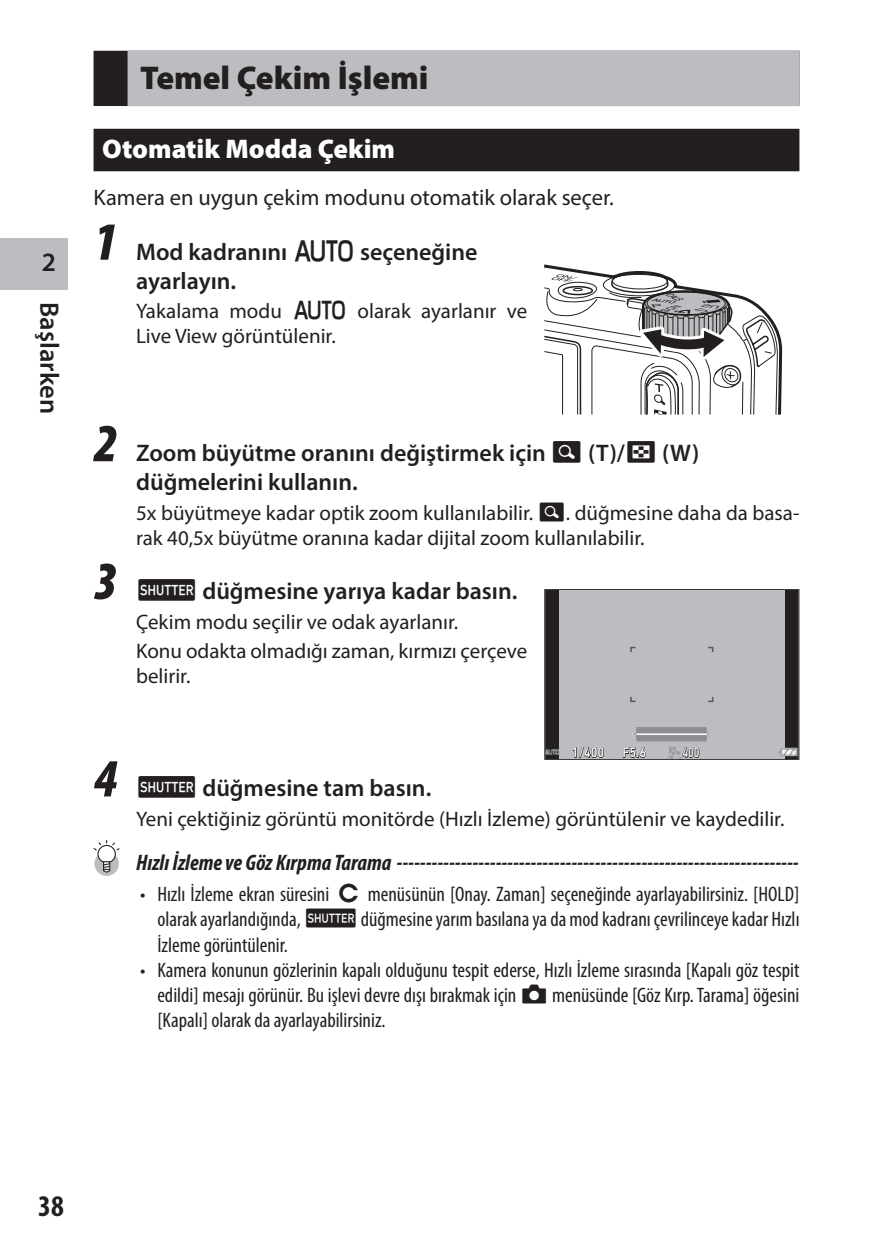
<style>
.page{position:relative;width:893px;height:1259px;background:#fff}
.page>*{position:absolute;margin:0;border:0;box-sizing:border-box;transform-origin:0 0}
.t1{font:italic 900 condensed 54px "Myriad Pro";color:#231f20}
.t2{font:900 33px "Myriad Pro";color:#231f20}
.t3{font:700 condensed 30px "Myriad Pro";color:#231f20}
.t4{font:900 27px "Myriad Pro";color:#fff}
.t5{font:600 26.7px "Myriad Pro";color:#231f20}
.t6{font:600 24px/28.8px "Myriad Pro";color:#231f20}
.t7{font:italic 700 condensed 22.5px "Myriad Pro";color:#231f20}
.t8{font:22.5px "Myriad Pro";color:#231f20}
.t9{font:condensed 21px/25.2px "Myriad Pro";color:#231f20;text-align:justify}
.t10{font:21px/25.2px "Myriad Pro";color:#231f20}
.t11{font:500 14.1px "DIN Next W1 G";color:#fff;scale:.88 1}
.t12{font:500 14.1px "DIN Next W1 G";color:#fff;scale:.74 1}
.s1{font-family:"INGRI100";font-weight:400}
.s2{font-family:"INGRI100"}
.s3{font-family:"INGRI100";font-stretch:normal}
</style>
<div class="page">
<div style="left:0;top:238px;width:68px;height:51px;background:#bcbdc0"></div>
<div style="left:94px;top:51px;width:705px;height:55px;background:#231f20"></div>
<div style="left:128px;top:51px;width:671px;height:55px;background:#bcbdc0"></div>
<div style="left:94px;top:129px;width:705px;height:42px;background:#231f20"></div>
<div style="left:94px;top:851px;width:25px;height:25px;background:#bcbdc0;border-radius:50%"></div>
<div style="left:98px;top:845px;width:17px;height:17px;background:#fff;border-radius:50%"></div>
<div style="left:97px;top:845px;width:19px;height:18px;border:1px solid #231f20;border-radius:50%"></div>
<svg style="left:94px;top:840px;width:26px;height:11px"></svg>
<svg style="left:102px;top:860px;width:9px;height:13px"></svg>
<svg style="left:544px;top:264px;width:239px;height:150px"></svg>
<svg style="left:544px;top:589px;width:255px;height:171px"></svg>
<p class="t5" style="left:42px;top:245px;width:16px">2</p>
<p class="t5" style="left:66px;top:302px;width:113px;rotate:90deg">Başlarken</p>
<h2 class="t2" style="left:140px;top:56px;width:290px">Temel Çekim İşlemi</h2>
<p class="t4" style="left:102px;top:131px;width:295px">Otomatik Modda Çekim</p>
<p class="t8" style="left:94px;top:184px;width:522px">Kamera en uygun çekim modunu otomatik olarak seçer.</p>
<h1 class="t1" style="left:94px;top:213px;width:26px">1</h1>
<p class="t6" style="left:136px;top:237px;width:343px">Mod kadranını <span class="s1">S</span> seçeneğine ayarlayın.</p>
<p class="t10" style="left:136px;top:298px;width:393px">Yakalama modu <span class="s2">S</span> olarak ayarlanır ve<br>Live View görüntülenir.</p>
<h1 class="t1" style="left:94px;top:414px;width:26px">2</h1>
<h1 class="t1" style="left:94px;top:552px;width:26px">3</h1>
<p class="t6" style="left:136px;top:438px;width:565px">Zoom büyütme oranını değiştirmek için <span class="s1">4</span> (T)/<span class="s1">5</span> (W) düğmelerini kullanın.</p>
<p class="t10" style="left:136px;top:499px;width:665px">5x büyütmeye kadar optik zoom kullanılabilir. <span class="s2">4</span>. düğmesine daha da basa&shy;rak 40,5x büyütme oranına kadar dijital zoom kullanılabilir.</p>
<p class="t6" style="left:136px;top:576px;width:383px"><span class="s1">Z</span> düğmesine yarıya kadar basın.</p>
<p class="t10" style="left:136px;top:606px;width:393px;line-height:29.4px">Çekim modu seçilir ve odak ayarlanır.<br>Konu odakta olmadığı zaman, kırmızı çerçeve</p>
<p class="t10" style="left:136px;top:663px;width:56px">belirir.</p>
<h1 class="t1" style="left:94px;top:749px;width:26px">4</h1>
<p class="t11" style="left:572px;top:744px;width:38px">1/400</p>
<p class="t11" style="left:622px;top:744px;width:28px">F5.6</p>
<p class="t12" style="left:682px;top:744px;width:25px">400</p>
<p class="t6" style="left:136px;top:773px;width:297px"><span class="s1">Z</span> düğmesine tam basın.</p>
<p class="t10" style="left:136px;top:806px;width:650px">Yeni çektiğiniz görüntü monitörde (Hızlı İzleme) görüntülenir ve kaydedilir.</p>
<p class="t7" style="left:136px;top:848px;width:664px">Hızlı İzleme ve Göz Kırpma Tarama ---------------------------------------------------------------------</p>
<p class="t9" style="left:157px;top:881px;width:644px;text-indent:-17px">• Hızlı İzleme ekran süresini <span class="s3">D</span> menüsünün [Onay. Zaman] seçeneğinde ayarlayabilirsiniz. [HOLD] olarak ayarlandığında, <span class="s3">Z</span> düğmesine yarım basılana ya da mod kadranı çevrilinceye kadar Hızlı İzleme görüntülenir.</p>
<p class="t9" style="left:157px;top:957px;width:644px;text-indent:-17px">• Kamera konunun gözlerinin kapalı olduğunu tespit ederse, Hızlı İzleme sırasında [Kapalı göz tespit edildi] mesajı görünür. Bu işlevi devre dışı bırakmak için <span class="s3">A</span> menüsünde [Göz Kırp. Tarama] öğesini [Kapalı] olarak da ayarlayabilirsiniz.</p>
<h3 class="t3" style="left:38px;top:1187px;width:27px">38</h3>
</div>
